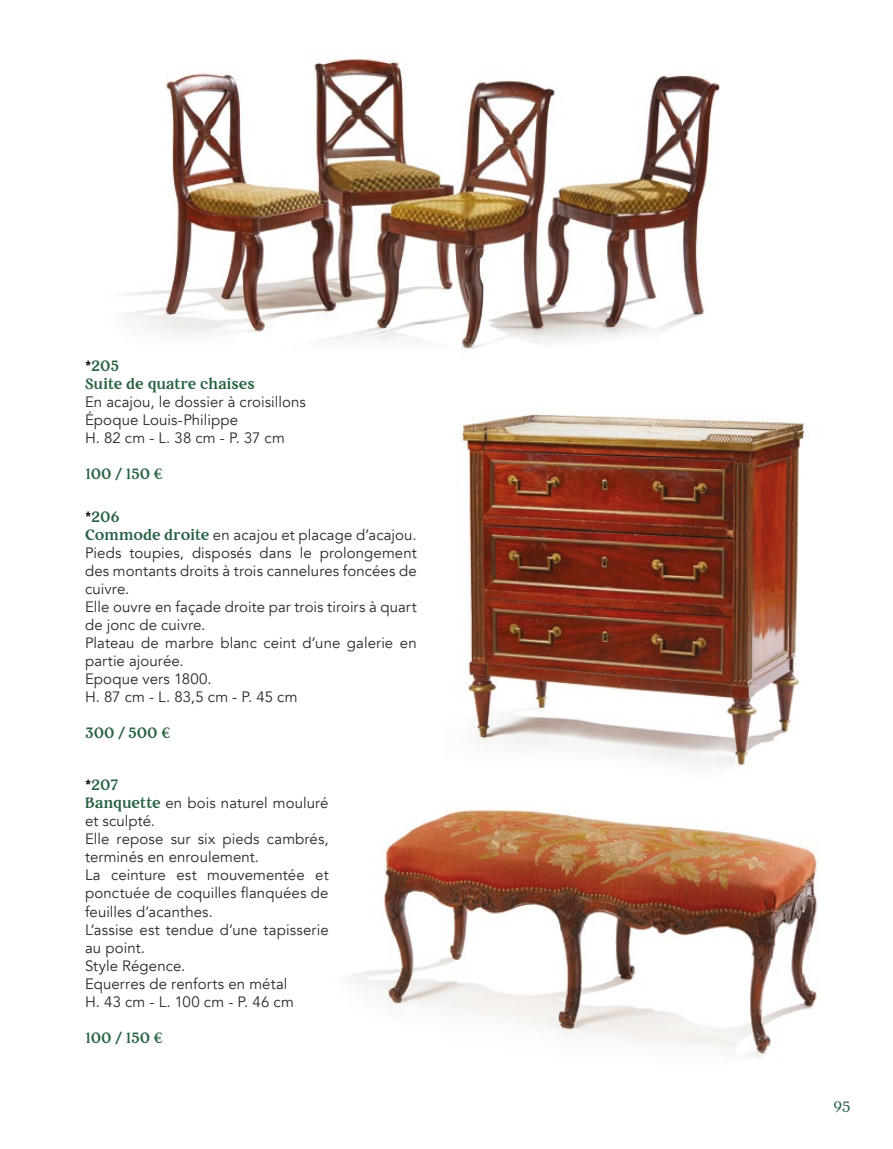
<style>
.page{position:relative;width:893px;height:1149px;background:#fff}
.page>*{position:absolute;margin:0;border:0;box-sizing:border-box;transform-origin:0 0}
.t1{font:15px/18px "Avenir";letter-spacing:.005em;color:#282827}
.t2{font:700 15px/18px "Restora";color:#286243}
.t3{font:15px "Restora";color:#286243}
.s1{color:#000}
.s2{font-family:"Restora";font-weight:700;color:#286243}
</style>
<div class="page">
<img style="left:350px;top:809px;width:468px;height:249px">
<img style="left:126px;top:58px;width:594px;height:292px">
<img style="left:458px;top:414px;width:347px;height:354px">
<p class="t2" style="left:85px;top:357px;width:171px"><span class="s1">*</span>205<br>Suite de quatre chaises</p>
<p class="t1" style="left:85px;top:393px;width:222px">En acajou, le dossier à croisillons<br>Époque Louis-Philippe<br>H. 82 cm - L. 38 cm - P. 37 cm</p>
<p class="t2" style="left:85px;top:465px;width:80px">100 / 150 €</p>
<p class="t2" style="left:85px;top:507px;width:36px"><span class="s1">*</span>206</p>
<p class="t1" style="left:85px;top:525px;width:333px"><span class="s2">Commode droite</span> en acajou et placage d’acajou.<br>Pieds toupies, disposés dans le prolongement des montants droits à trois cannelures foncées de cuivre.<br>Elle ouvre en façade droite par trois tiroirs à quart de jonc de cuivre.<br>Plateau de marbre blanc ceint d’une galerie en partie ajourée.<br>Epoque vers 1800.<br>H. 87 cm - L. 83,5 cm - P. 45 cm</p>
<p class="t2" style="left:85px;top:723px;width:87px">300 / 500 €</p>
<p class="t2" style="left:85px;top:775px;width:34px"><span class="s1">*</span>207</p>
<p class="t1" style="left:85px;top:794px;width:245px"><span class="s2">Banquette</span> en bois naturel mouluré et sculpté.<br>Elle repose sur six pieds cambrés, terminés en enroulement.<br>La ceinture est mouvementée et ponctuée de coquilles flanquées de feuilles d’acanthes.<br>L’assise est tendue d’une tapisserie au point.<br>Style Régence.<br>Equerres de renforts en métal<br>H. 43 cm - L. 100 cm - P. 46 cm</p>
<p class="t2" style="left:85px;top:1027px;width:80px">100 / 150 €</p>
<p class="t3" style="left:833px;top:1096px;width:19px">95</p>
</div>
